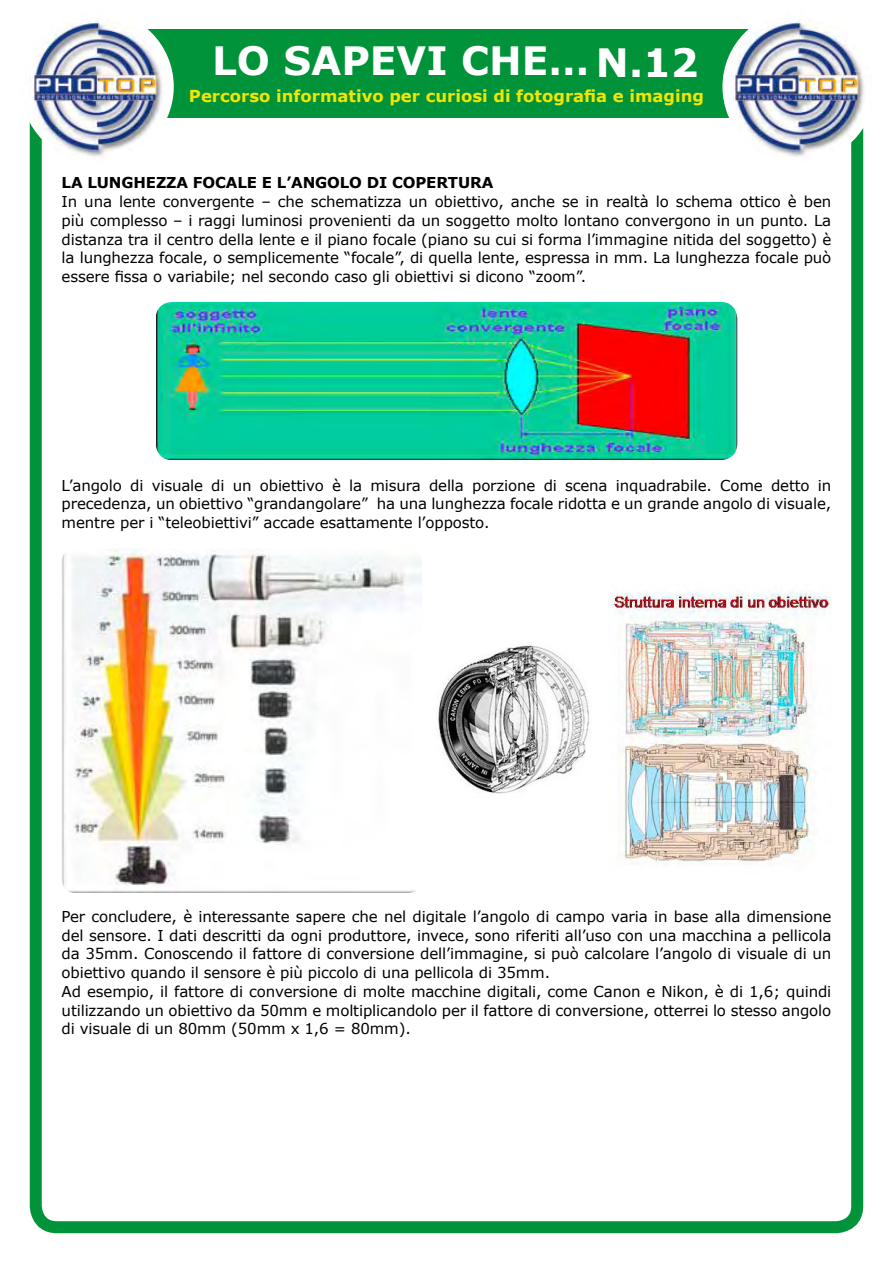
<style>
.page{position:relative;width:893px;height:1263px;background:#fff}
.page>*{position:absolute;margin:0;border:0;box-sizing:border-box;transform-origin:0 0}
.t1{font:700 39px "Verdana";color:#fff}
.t2{font:700 16.5px "Verdana";color:#f2e500}
.t3{font:15px/18.8px "Verdana";letter-spacing:-.01em;color:#000}
.s1{font-weight:700}
</style>
<div class="page">
<div style="left:30px;top:40px;width:833px;height:1193px;border:12px solid #00933a;border-radius:21px"></div>
<div style="left:97px;top:30px;width:701px;height:88px;background:#00933a"></div>
<img style="left:21px;top:10px;width:153px;height:153px;border-radius:76px">
<img style="left:722px;top:10px;width:153px;height:153px;border-radius:76px">
<img style="left:156px;top:302px;width:581px;height:158px">
<img style="left:62px;top:549px;width:360px;height:344px">
<img style="left:411px;top:631px;width:178px;height:175px">
<img style="left:609px;top:590px;width:222px;height:273px">
<p class="t1" style="left:212px;top:36px;width:488px">LO SAPEVI CHE… N.12</p>
<p class="t2" style="left:189px;top:86px;width:517px">Percorso informativo per curiosi di fotografia e imaging</p>
<p class="t3" style="left:62px;top:173px;width:771px"><span class="s1">LA LUNGHEZZA FOCALE E L’ANGOLO DI COPERTURA<br></span>In una lente convergente – che schematizza un obiettivo, anche se in realtà lo schema ottico è ben più complesso – i raggi luminosi provenienti da un soggetto molto lontano convergono in un punto. La distanza tra il centro della lente e il piano focale (piano su cui si forma l’immagine nitida del soggetto) è la lunghezza focale, o semplicemente “focale”, di quella lente, espressa in mm. La lunghezza focale può essere fissa o variabile; nel secondo caso gli obiettivi si dicono “zoom”.</p>
<p class="t3" style="left:62px;top:475px;width:771px;text-align:justify">L’angolo di visuale di un obiettivo è la misura della porzione di scena inquadrabile. Come detto in precedenza, un obiettivo “grandangolare” ha una lunghezza focale ridotta e un grande angolo di visuale, mentre per i “teleobiettivi” accade esattamente l’opposto.</p>
<p class="t3" style="left:62px;top:906px;width:771px">Per concludere, è interessante sapere che nel digitale l’angolo di campo varia in base alla dimensione del sensore. I dati descritti da ogni produttore, invece, sono riferiti all’uso con una macchina a pellicola da 35mm. Conoscendo il fattore di conversione dell’immagine, si può calcolare l’angolo di visuale di un obiettivo quando il sensore è più piccolo di una pellicola di 35mm.<br>Ad esempio, il fattore di conversione di molte macchine digitali, come Canon e Nikon, è di 1,6; quindi utilizzando un obiettivo da 50mm e moltiplicandolo per il fattore di conversione, otterrei lo stesso angolo di visuale di un 80mm (50mm x 1,6 = 80mm).</p>
</div>
